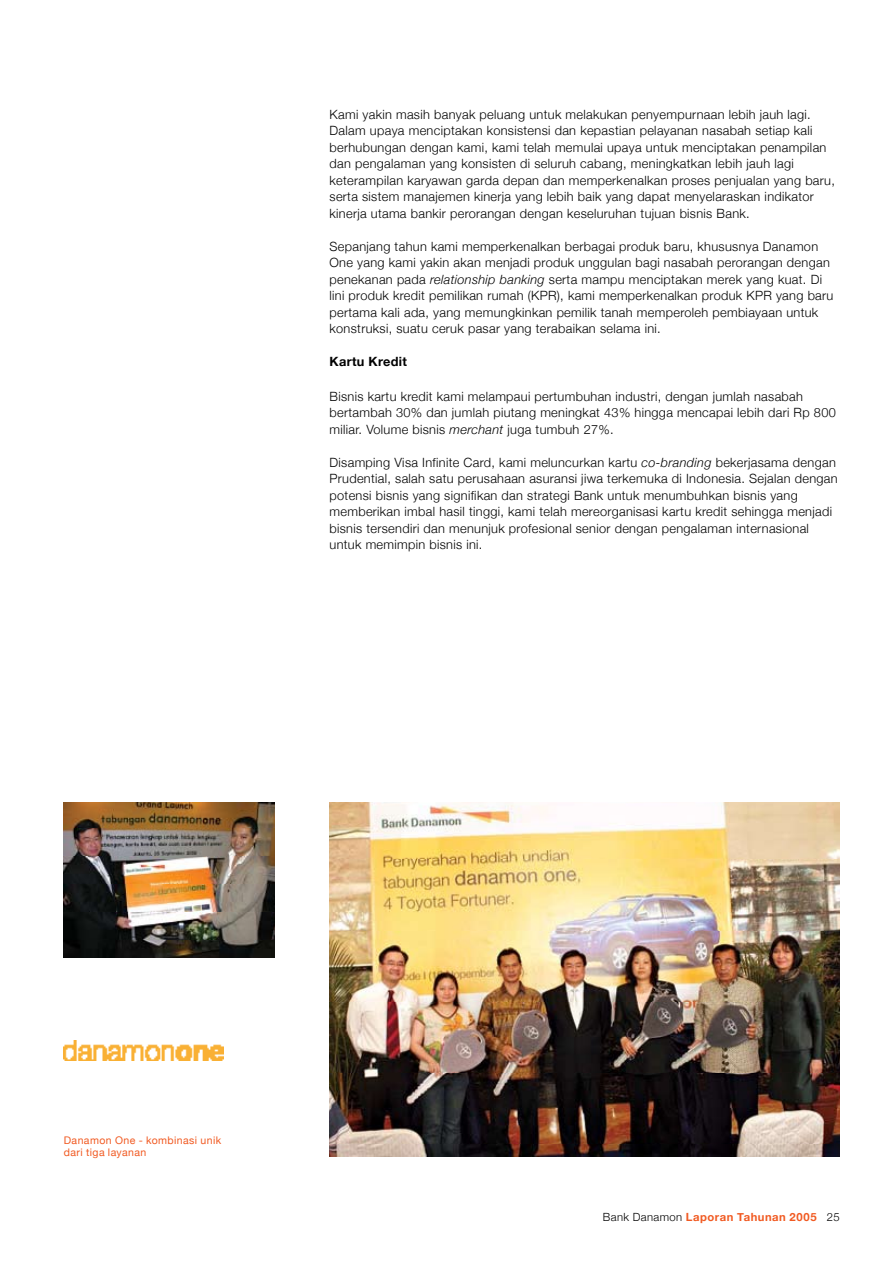
<style>
.page{position:relative;width:893px;height:1263px;background:#fff}
.page>*{position:absolute;margin:0;border:0;box-sizing:border-box;transform-origin:0 0}
.t1{font:300 12.75px/16.5px "Helvetica Neue";letter-spacing:.025em;color:#000}
.t2{font:700 12.75px "Helvetica Neue";letter-spacing:.025em;color:#000}
.t3{font:700 11.25px "Helvetica Neue";letter-spacing:.05em;color:#f15a22}
.t4{font:10.5px/12px "Helvetica Neue";letter-spacing:.04em;color:#f15a22}
.s1{font-style:italic}
.s2{font-weight:300;color:#000}
</style>
<div class="page">
<img style="left:64px;top:1040px;width:159px;height:20px">
<img style="left:64px;top:802px;width:211px;height:155px">
<img style="left:330px;top:802px;width:510px;height:355px">
<p class="t1" style="left:330px;top:106px;width:507px">Kami yakin masih banyak peluang untuk melakukan penyempurnaan lebih jauh lagi.<br>Dalam upaya menciptakan konsistensi dan kepastian pelayanan nasabah setiap kali berhubungan dengan kami, kami telah memulai upaya untuk menciptakan penampilan dan pengalaman yang konsisten di seluruh cabang, meningkatkan lebih jauh lagi keterampilan karyawan garda depan dan memperkenalkan proses penjualan yang baru, serta sistem manajemen kinerja yang lebih baik yang dapat menyelaraskan indikator kinerja utama bankir perorangan dengan keseluruhan tujuan bisnis Bank.</p>
<p class="t1" style="left:330px;top:238px;width:505px">Sepanjang tahun kami memperkenalkan berbagai produk baru, khususnya Danamon One yang kami yakin akan menjadi produk unggulan bagi nasabah perorangan dengan penekanan pada <span class="s1">relationship banking</span> serta mampu menciptakan merek yang kuat. Di lini produk kredit pemilikan rumah (KPR), kami memperkenalkan produk KPR yang baru pertama kali ada, yang memungkinkan pemilik tanah memperoleh pembiayaan untuk konstruksi, suatu ceruk pasar yang terabaikan selama ini.</p>
<p class="t2" style="left:330px;top:354px;width:79px">Kartu Kredit</p>
<p class="t1" style="left:330px;top:388px;width:508px">Bisnis kartu kredit kami melampaui pertumbuhan industri, dengan jumlah nasabah bertambah 30% dan jumlah piutang meningkat 43% hingga mencapai lebih dari Rp 800 miliar. Volume bisnis <span class="s1">merchant</span> juga tumbuh 27%.</p>
<p class="t1" style="left:330px;top:454px;width:510px">Disamping Visa Infinite Card, kami meluncurkan kartu <span class="s1">co-branding</span> bekerjasama dengan Prudential, salah satu perusahaan asuransi jiwa terkemuka di Indonesia. Sejalan dengan potensi bisnis yang signifikan dan strategi Bank untuk menumbuhkan bisnis yang memberikan imbal hasil tinggi, kami telah mereorganisasi kartu kredit sehingga menjadi bisnis tersendiri dan menunjuk profesional senior dengan pengalaman internasional untuk memimpin bisnis ini.</p>
<p class="t4" style="left:64px;top:1134px;width:159px">Danamon One - kombinasi unik dari tiga layanan</p>
<p class="t3" style="left:603px;top:1210px;width:239px"><span class="s2">Bank Danamon</span> Laporan Tahunan 2005 <span class="s2">25</span></p>
</div>
